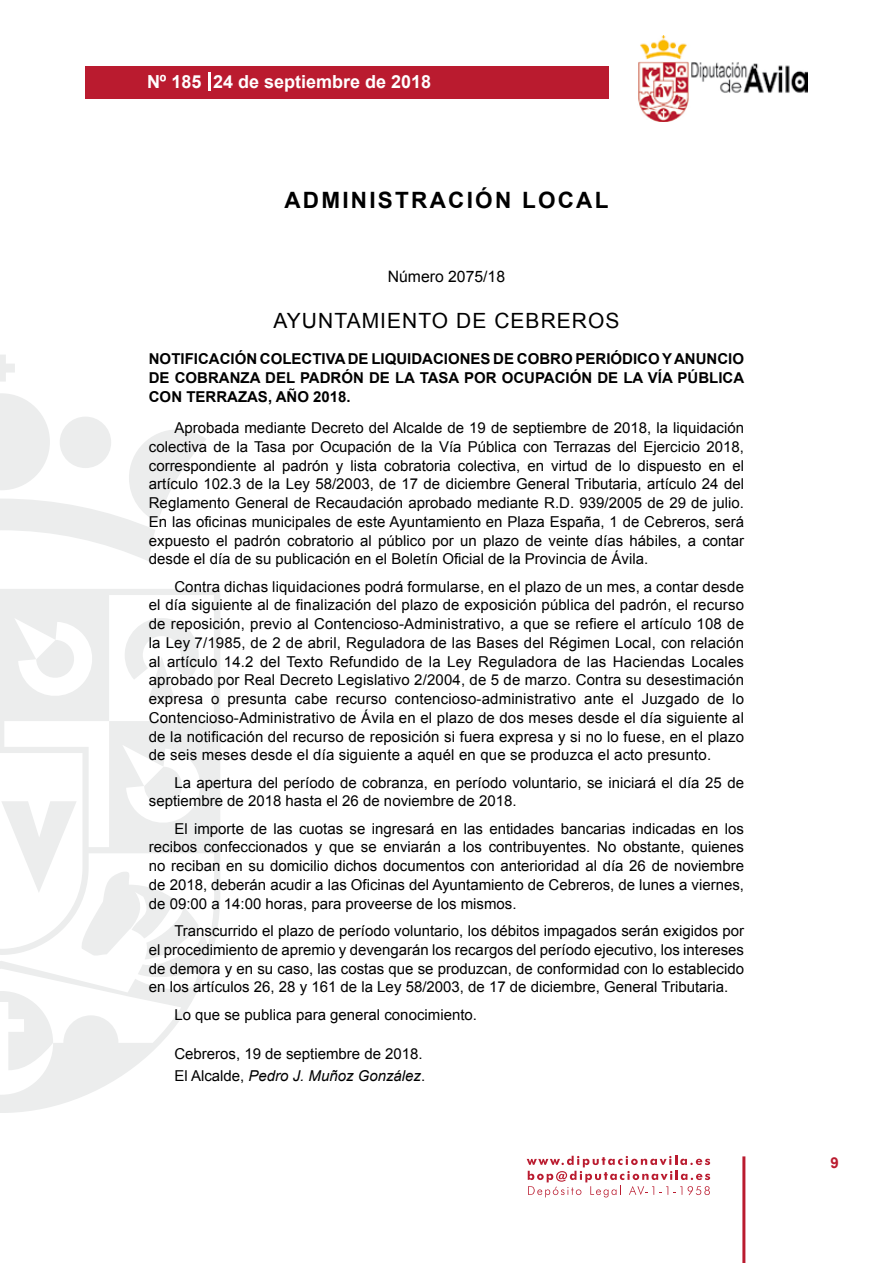
<style>
.page{position:relative;width:893px;height:1263px;background:#fff}
.page>*{position:absolute;margin:0;border:0;box-sizing:border-box;transform-origin:0 0}
.t1{font:700 22.5px "Arial";letter-spacing:.1em;color:#000}
.t2{font:21px "Arial";letter-spacing:.05em;color:#000}
.t3{font:700 18px "Arial";color:#fff}
.t4{font:15.75px "Arial";color:#000}
.t5{font:15px/18.8px "Arial";color:#000;text-align:justify}
.t6{font:700 15px/18.8px "Arial";color:#000;text-align:justify}
.t7{font:700 15px "Arial";color:#ba1b2f}
.s1{font-style:italic}
</style>
<div class="page">
<svg style="left:527px;top:1156px;width:183px;height:41px"></svg>
<div style="left:85px;top:66px;width:523px;height:33px;background:#ba1b2f"></div>
<img style="left:638px;top:36px;width:170px;height:86px">
<hr style="left:742px;top:1156px;width:3px;height:107px;background:#ba1b2f">
<svg style="left:208px;top:72px;width:2px;height:18px"></svg>
<svg style="left:0;top:355px;width:15px;height:27px"></svg>
<svg style="left:0;top:393px;width:206px;height:168px"></svg>
<svg style="left:0;top:589px;width:220px;height:524px"></svg>
<svg style="left:36px;top:640px;width:40px;height:40px"></svg>
<svg style="left:125px;top:618px;width:74px;height:83px"></svg>
<svg style="left:0;top:991px;width:53px;height:79px"></svg>
<svg style="left:1px;top:767px;width:198px;height:192px"></svg>
<p class="t3" style="left:147px;top:69px;width:286px">Nº 185 24 de septiembre de 2018</p>
<h1 class="t1" style="left:284px;top:185px;width:325px">ADMINISTRACIÓN LOCAL</h1>
<p class="t4" style="left:388px;top:266px;width:119px">Número 2075/18</p>
<h2 class="t2" style="left:273px;top:307px;width:348px">AYUNTAMIENTO DE CEBREROS</h2>
<p class="t6" style="left:149px;top:350px;width:597px">NOTIFICACIÓN COLECTIVA DE LIQUIDACIONES DE COBRO PERIÓDICO Y ANUNCIO DE COBRANZA DEL PADRÓN DE LA TASA POR OCUPACIÓN DE LA VÍA PÚBLICA CON TERRAZAS, AÑO 2018.</p>
<p class="t5" style="left:149px;top:419px;width:597px;text-indent:26px">Aprobada mediante Decreto del Alcalde de 19 de septiembre de 2018, la liquidación colectiva de la Tasa por Ocupación de la Vía Pública con Terrazas del Ejercicio 2018, correspondiente al padrón y lista cobratoria colectiva, en virtud de lo dispuesto en el artículo 102.3 de la Ley 58/2003, de 17 de diciembre General Tributaria, artículo 24 del Reglamento General de Recaudación aprobado mediante R.D. 939/2005 de 29 de julio.<br>En las oficinas municipales de este Ayuntamiento en Plaza España, 1 de Cebreros, será expuesto el padrón cobratorio al público por un plazo de veinte días hábiles, a contar desde el día de su publicación en el Boletín Oficial de la Provincia de Ávila.</p>
<p class="t5" style="left:149px;top:577px;width:597px;text-indent:26px">Contra dichas liquidaciones podrá formularse, en el plazo de un mes, a contar desde el día siguiente al de finalización del plazo de exposición pública del padrón, el recurso de reposición, previo al Contencioso-Administrativo, a que se refiere el artículo 108 de la Ley 7/1985, de 2 de abril, Reguladora de las Bases del Régimen Local, con relación al artículo 14.2 del Texto Refundido de la Ley Reguladora de las Haciendas Locales aprobado por Real Decreto Legislativo 2/2004, de 5 de marzo. Contra su desestimación expresa o presunta cabe recurso contencioso-administrativo ante el Juzgado de lo Contencioso-Administrativo de Ávila en el plazo de dos meses desde el día siguiente al de la notificación del recurso de reposición si fuera expresa y si no lo fuese, en el plazo de seis meses desde el día siguiente a aquél en que se produzca el acto presunto.</p>
<p class="t5" style="left:149px;top:773px;width:597px;text-indent:26px">La apertura del período de cobranza, en período voluntario, se iniciará el día 25 de septiembre de 2018 hasta el 26 de noviembre de 2018.</p>
<p class="t5" style="left:149px;top:819px;width:597px;text-indent:26px">El importe de las cuotas se ingresará en las entidades bancarias indicadas en los recibos confeccionados y que se enviarán a los contribuyentes. No obstante, quienes no reciban en su domicilio dichos documentos con anterioridad al día 26 de noviembre de 2018, deberán acudir a las Oficinas del Ayuntamiento de Cebreros, de lunes a viernes, de 09:00 a 14:00 horas, para proveerse de los mismos.</p>
<p class="t5" style="left:149px;top:921px;width:597px;text-indent:26px">Transcurrido el plazo de período voluntario, los débitos impagados serán exigidos por el procedimiento de apremio y devengarán los recargos del período ejecutivo, los intereses de demora y en su caso, las costas que se produzcan, de conformidad con lo establecido en los artículos 26, 28 y 161 de la Ley 58/2003, de 17 de diciembre, General Tributaria.</p>
<p class="t5" style="left:174px;top:1005px;width:304px">Lo que se publica para general conocimiento.</p>
<p class="t5" style="left:174px;top:1042px;width:252px;line-height:22.2px">Cebreros, 19 de septiembre de 2018.<br>El Alcalde, <span class="s1">Pedro J. Muñoz González</span>.</p>
<p class="t7" style="left:831px;top:1153px;width:10px">9</p>
</div>
